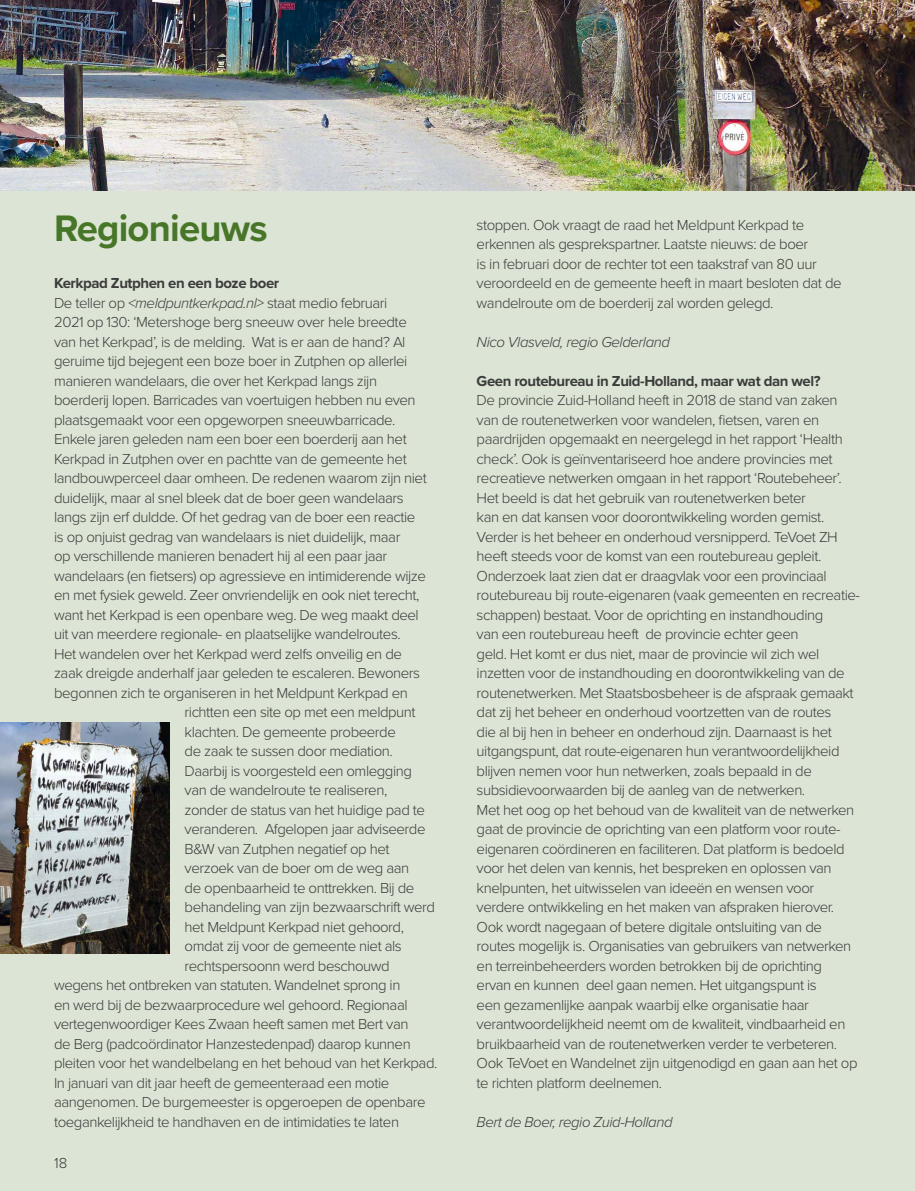
<style>
.page{position:relative;width:915px;height:1191px;background:#fff}
.page>*{position:absolute;margin:0;border:0;box-sizing:border-box;transform-origin:0 0}
.t1{font:700 38.25px "Proxima Nova";letter-spacing:-.02em;color:#487629}
.t2{font:300 15px/19.5px "Proxima Nova";letter-spacing:-.03em;color:#3c3c3b}
.t3{font:700 15px "Proxima Nova";letter-spacing:-.03em;color:#3c3c3b}
.t4{font:italic 300 15px "Proxima Nova";letter-spacing:-.03em;color:#3c3c3b}
.s1{font-style:italic}
</style>
<div class="page">
<div style="left:0;top:0;width:914px;height:1191px;background:#dbe4d5"></div>
<img style="left:0;top:722px;width:169px;height:231px">
<img style="left:0;top:0;width:914px;height:190px">
<h1 class="t1" style="left:54px;top:199px;width:215px">Regionieuws</h1>
<p class="t3" style="left:54px;top:272px;width:227px">Kerkpad Zutphen en een boze boer</p>
<p class="t2" style="left:54px;top:292px;width:335px">De teller op <span class="s1">&lt;meldpuntkerkpad.nl&gt;</span> staat medio februari</p>
<p class="t2" style="left:54px;top:311px;width:354px">2021 op 130: ‘Metershoge berg sneeuw over hele breedte</p>
<p class="t2" style="left:54px;top:331px;width:353px">van het Kerkpad’, is de melding. Wat is er aan de hand? Al</p>
<p class="t2" style="left:54px;top:350px;width:355px">geruime tijd bejegent een boze boer in Zutphen op allerlei</p>
<p class="t2" style="left:54px;top:370px;width:324px">manieren wandelaars, die over het Kerkpad langs zijn</p>
<p class="t2" style="left:54px;top:389px;width:363px">boerderij lopen. Barricades van voertuigen hebben nu even</p>
<p class="t2" style="left:54px;top:409px;width:343px">plaatsgemaakt voor een opgeworpen sneeuwbarricade.</p>
<p class="t2" style="left:54px;top:428px;width:354px">Enkele jaren geleden nam een boer een boerderij aan het</p>
<p class="t2" style="left:54px;top:448px;width:354px">Kerkpad in Zutphen over en pachtte van de gemeente het</p>
<p class="t2" style="left:54px;top:467px;width:374px">landbouwperceel daar omheen. De redenen waarom zijn niet</p>
<p class="t2" style="left:54px;top:487px;width:351px">duidelijk, maar al snel bleek dat de boer geen wandelaars</p>
<p class="t2" style="left:54px;top:506px;width:363px">langs zijn erf duldde. Of het gedrag van de boer een reactie</p>
<p class="t2" style="left:54px;top:526px;width:348px">is op onjuist gedrag van wandelaars is niet duidelijk, maar</p>
<p class="t2" style="left:54px;top:545px;width:335px">op verschillende manieren benadert hij al een paar jaar</p>
<p class="t2" style="left:54px;top:565px;width:373px">wandelaars (en fietsers) op agressieve en intimiderende wijze</p>
<p class="t2" style="left:54px;top:584px;width:367px">en met fysiek geweld. Zeer onvriendelijk en ook niet terecht,</p>
<p class="t2" style="left:54px;top:604px;width:366px">want het Kerkpad is een openbare weg. De weg maakt deel</p>
<p class="t2" style="left:54px;top:623px;width:348px">uit van meerdere regionale- en plaatselijke wandelroutes.</p>
<p class="t2" style="left:54px;top:643px;width:349px">Het wandelen over het Kerkpad werd zelfs onveilig en de</p>
<p class="t2" style="left:54px;top:662px;width:367px">zaak dreigde anderhalf jaar geleden te escaleren. Bewoners</p>
<p class="t2" style="left:54px;top:682px;width:355px">begonnen zich te organiseren in het Meldpunt Kerkpad en</p>
<p class="t2" style="left:184px;top:701px;width:232px">richtten een site op met een meldpunt</p>
<p class="t2" style="left:184px;top:721px;width:213px">klachten. De gemeente probeerde</p>
<p class="t2" style="left:184px;top:740px;width:209px">de zaak te sussen door mediation.</p>
<p class="t2" style="left:184px;top:760px;width:229px">Daarbij is voorgesteld een omlegging</p>
<p class="t2" style="left:184px;top:779px;width:204px">van de wandelroute te realiseren,</p>
<p class="t2" style="left:184px;top:799px;width:242px">zonder de status van het huidige pad te</p>
<p class="t2" style="left:184px;top:818px;width:242px">veranderen. Afgelopen jaar adviseerde</p>
<p class="t2" style="left:184px;top:838px;width:206px">B&amp;W van Zutphen negatief op het</p>
<p class="t2" style="left:184px;top:857px;width:226px">verzoek van de boer om de weg aan</p>
<p class="t2" style="left:184px;top:877px;width:231px">de openbaarheid te onttrekken. Bij de</p>
<p class="t2" style="left:184px;top:896px;width:252px">behandeling van zijn bezwaarschrift werd</p>
<p class="t2" style="left:184px;top:916px;width:221px">het Meldpunt Kerkpad niet gehoord,</p>
<p class="t2" style="left:184px;top:935px;width:219px">omdat zij voor de gemeente niet als</p>
<p class="t2" style="left:184px;top:955px;width:207px">rechtspersoonn werd beschouwd</p>
<p class="t2" style="left:54px;top:974px;width:348px">wegens het ontbreken van statuten. Wandelnet sprong in</p>
<p class="t2" style="left:54px;top:994px;width:355px">en werd bij de bezwaarprocedure wel gehoord. Regionaal</p>
<p class="t2" style="left:54px;top:1013px;width:356px">vertegenwoordiger Kees Zwaan heeft samen met Bert van</p>
<p class="t2" style="left:54px;top:1033px;width:358px">de Berg (padcoördinator Hanzestedenpad) daarop kunnen</p>
<p class="t2" style="left:54px;top:1052px;width:385px">pleiten voor het wandelbelang en het behoud van het Kerkpad.</p>
<p class="t2" style="left:54px;top:1072px;width:336px">In januari van dit jaar heeft de gemeenteraad een motie</p>
<p class="t2" style="left:54px;top:1091px;width:373px">aangenomen. De burgemeester is opgeroepen de openbare</p>
<p class="t2" style="left:54px;top:1111px;width:346px">toegankelijkheid te handhaven en de intimidaties te laten</p>
<p class="t2" style="left:54px;top:1152px;width:15px">18</p>
<p class="t2" style="left:476px;top:214px;width:366px">stoppen. Ook vraagt de raad het Meldpunt Kerkpad te erkennen als gesprekspartner. Laatste nieuws: de boer<br>is in februari door de rechter tot een taakstraf van 80 uur veroordeeld en de gemeente heeft in maart besloten dat de wandelroute om de boerderij zal worden gelegd.</p>
<p class="t4" style="left:476px;top:330px;width:195px">Nico Vlasveld, regio Gelderland</p>
<p class="t3" style="left:476px;top:369px;width:345px">Geen routebureau in Zuid-Holland, maar wat dan wel?</p>
<p class="t2" style="left:476px;top:389px;width:385px">De provincie Zuid-Holland heeft in 2018 de stand van zaken van de routenetwerken voor wandelen, fietsen, varen en paardrijden opgemaakt en neergelegd in het rapport ‘Health check’. Ook is geïnventariseerd hoe andere provincies met recreatieve netwerken omgaan in het rapport ‘Routebeheer’.<br>Het beeld is dat het gebruik van routenetwerken beter<br>kan en dat kansen voor doorontwikkeling worden gemist.<br>Verder is het beheer en onderhoud versnipperd. TeVoet ZH heeft steeds voor de komst van een routebureau gepleit.<br>Onderzoek laat zien dat er draagvlak voor een provinciaal routebureau bij route-eigenaren (vaak gemeenten en recreatie&shy;schappen) bestaat. Voor de oprichting en instandhouding<br>van een routebureau heeft de provincie echter geen<br>geld. Het komt er dus niet, maar de provincie wil zich wel inzetten voor de instandhouding en doorontwikkeling van de routenetwerken. Met Staatsbosbeheer is de afspraak gemaakt dat zij het beheer en onderhoud voortzetten van de routes<br>die al bij hen in beheer en onderhoud zijn. Daarnaast is het uitgangspunt, dat route-eigenaren hun verantwoordelijkheid blijven nemen voor hun netwerken, zoals bepaald in de subsidievoorwaarden bij de aanleg van de netwerken.<br>Met het oog op het behoud van de kwaliteit van de netwerken gaat de provincie de oprichting van een platform voor route&shy;eigenaren coördineren en faciliteren. Dat platform is bedoeld voor het delen van kennis, het bespreken en oplossen van knelpunten, het uitwisselen van ideeën en wensen voor verdere ontwikkeling en het maken van afspraken hierover.<br>Ook wordt nagegaan of betere digitale ontsluiting van de routes mogelijk is. Organisaties van gebruikers van netwerken en terreinbeheerders worden betrokken bij de oprichting ervan en kunnen deel gaan nemen. Het uitgangspunt is<br>een gezamenlijke aanpak waarbij elke organisatie haar verantwoordelijkheid neemt om de kwaliteit, vindbaarheid en bruikbaarheid van de routenetwerken verder te verbeteren.<br>Ook TeVoet en Wandelnet zijn uitgenodigd en gaan aan het op te richten platform deelnemen.</p>
<p class="t4" style="left:476px;top:1110px;width:197px">Bert de Boer, regio Zuid-Holland</p>
</div>
